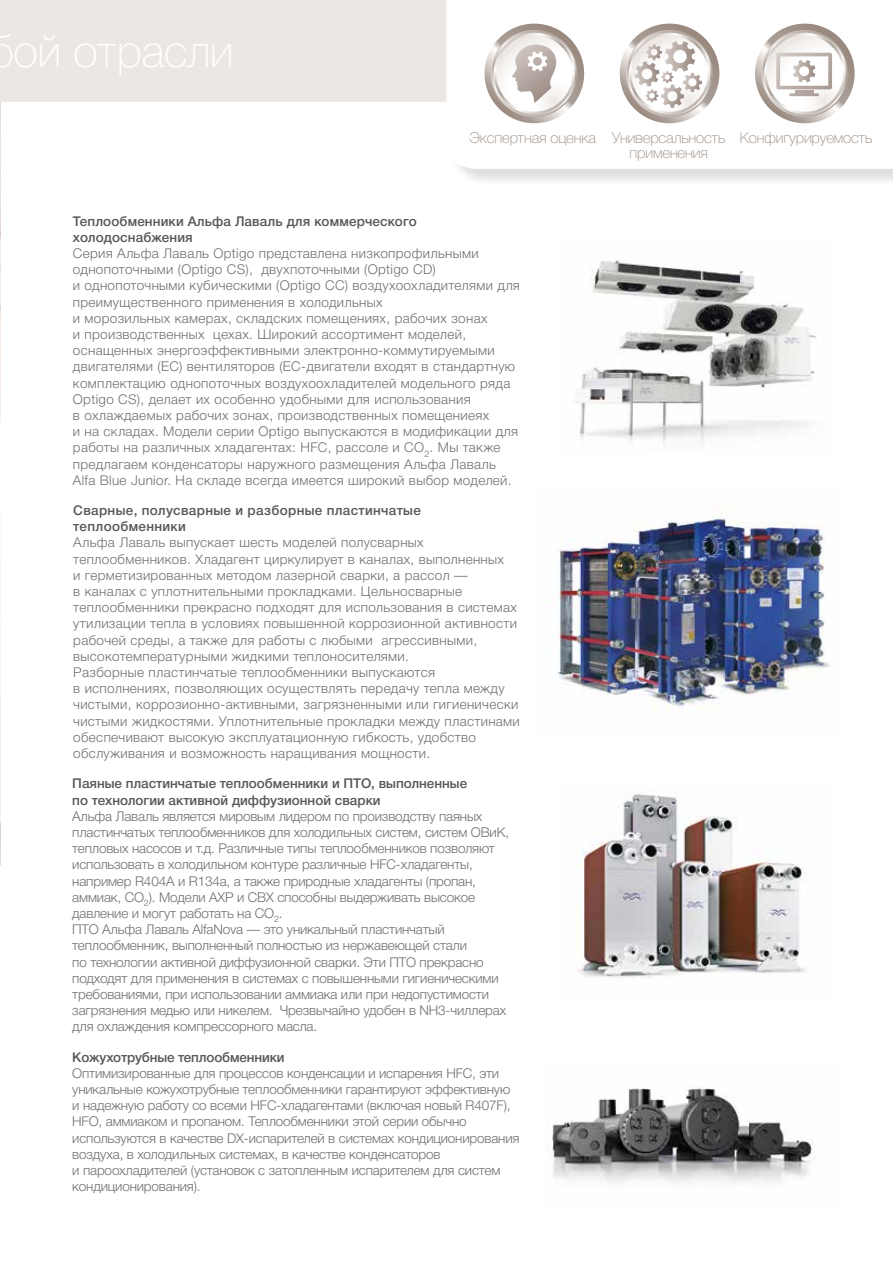
<style>
.page{position:relative;width:893px;height:1263px;background:#fff}
.page>*{position:absolute;margin:0;border:0;box-sizing:border-box;transform-origin:0 0}
.t1{font:100 45px "Helvetica Neue Cyr";color:#fff}
.t2{font:100 15px/15px "Helvetica Neue Cyr";letter-spacing:-.01em;color:#9a897e}
.t3{font:300 13.5px/16.2px "Helvetica Neue Cyr";letter-spacing:.025em;color:#706f6f}
.t4{font:300 13.5px/16.2px "Helvetica Neue Cyr";letter-spacing:-.01em;color:#706f6f}
.t5{font:500 13.5px/16.2px "Helvetica Neue Cyr";color:#575756}
.t6{font:500 13.5px/16.2px "Helvetica Neue Cyr";letter-spacing:.025em;color:#575756}
</style>
<div class="page">
<img style="left:0;top:101px;width:1px;height:764px">
<div style="left:0;top:0;width:893px;height:101px;background:#ece7e3"></div>
<img style="left:548px;top:1086px;width:267px;height:96px">
<img style="left:574px;top:794px;width:233px;height:185px">
<img style="left:553px;top:513px;width:277px;height:199px">
<img style="left:575px;top:260px;width:242px;height:185px">
<div style="left:449px;top:0;width:444px;height:188px;background:#000;opacity:.13"></div>
<svg style="left:446px;top:0;width:447px;height:169px"></svg>
<svg style="left:484px;top:24px;width:100px;height:99px;background:#b1a69e"></svg>
<svg style="left:491px;top:30px;width:87px;height:87px"></svg>
<svg style="left:492px;top:31px;width:85px;height:85px"></svg>
<svg style="left:494px;top:33px;width:81px;height:81px"></svg>
<svg style="left:496px;top:35px;width:76px;height:77px"></svg>
<svg style="left:511px;top:44px;width:45px;height:59px"></svg>
<svg style="left:620px;top:24px;width:99px;height:99px;background:#afa39b"></svg>
<svg style="left:626px;top:30px;width:87px;height:87px"></svg>
<svg style="left:627px;top:31px;width:85px;height:85px"></svg>
<svg style="left:629px;top:33px;width:81px;height:81px"></svg>
<svg style="left:631px;top:35px;width:77px;height:77px"></svg>
<svg style="left:634px;top:41px;width:68px;height:67px"></svg>
<svg style="left:755px;top:24px;width:100px;height:99px;background:#b1a59d"></svg>
<svg style="left:761px;top:30px;width:87px;height:87px"></svg>
<svg style="left:763px;top:31px;width:84px;height:85px"></svg>
<svg style="left:764px;top:33px;width:81px;height:81px"></svg>
<svg style="left:767px;top:35px;width:76px;height:77px"></svg>
<svg style="left:776px;top:53px;width:56px;height:43px;background:#e1dbd9"></svg>
<h1 class="t1" style="left:-11px;top:26px;width:246px">бой отрасли</h1>
<p class="t2" style="left:630px;top:130px;width:97px;text-indent:-160px">Экспертная оценка Универсальность применения</p>
<p class="t2" style="left:740px;top:130px;width:134px">Конфигурируемость</p>
<p class="t5" style="left:73px;top:213px;width:345px">Теплообменники Альфа Лаваль для коммерческого холодоснабжения</p>
<p class="t3" style="left:73px;top:245px;width:448px">Серия Альфа Лаваль Optigo представлена низкопрофильными однопоточными (Optigo CS), двухпоточными (Optigo CD)<br>и однопоточными кубическими (Optigo CC) воздухоохладителями для преимущественного применения в холодильных<br>и морозильных камерах, складских помещениях, рабочих зонах<br>и производственных цехах. Широкий ассортимент моделей, оснащенных энергоэффективными электронно-коммутируемыми двигателями (EC) вентиляторов (ЕС-двигатели входят в стандартную комплектацию однопоточных воздухоохладителей модельного ряда Optigo CS), делает их особенно удобными для использования<br>в охлаждаемых рабочих зонах, производственных помещениеях<br>и на складах. Модели серии Optigo выпускаются в модификации для работы на различных хладагентах: HFC, рассоле и CO<sub>2</sub>. Мы также предлагаем конденсаторы наружного размещения Альфа Лаваль Alfa Blue Junior. На складе всегда имеется широкий выбор моделей.</p>
<p class="t6" style="left:73px;top:502px;width:349px">Сварные, полусварные и разборные пластинчатые теплообменники</p>
<p class="t3" style="left:73px;top:535px;width:448px">Альфа Лаваль выпускает шесть моделей полусварных теплообменников. Хладагент циркулирует в каналах, выполненных<br>и герметизированных методом лазерной сварки, а рассол —<br>в каналах с уплотнительными прокладками. Цельносварные теплообменники прекрасно подходят для использования в системах утилизации тепла в условиях повышенной коррозионной активности рабочей среды, а также для работы с любыми агрессивными, высокотемпературными жидкими теплоносителями.<br>Разборные пластинчатые теплообменники выпускаются<br>в исполнениях, позволяющих осуществлять передачу тепла между чистыми, коррозионно-активными, загрязненными или гигиенически чистыми жидкостями. Уплотнительные прокладки между пластинами обеспечивают высокую эксплуатационную гибкость, удобство обслуживания и возможность наращивания мощности.</p>
<p class="t5" style="left:72px;top:776px;width:396px">Паяные пластинчатые теплообменники и ПТО, выполненные по технологии активной диффузионной сварки</p>
<p class="t4" style="left:72px;top:808px;width:438px">Альфа Лаваль является мировым лидером по производству паяных пластинчатых теплообменников для холодильных систем, систем ОВиК, тепловых насосов и т.д. Различные типы теплообменников позволяют использовать в холодильном контуре различные HFC-хладагенты, например R404A и R134a, а также природные хладагенты (пропан, аммиак, CO<sub>2</sub>). Модели AXP и CBX способны выдерживать высокое давление и могут работать на CO<sub>2</sub>.<br>ПТО Альфа Лаваль AlfaNova — это уникальный пластинчатый теплообменник, выполненный полностью из нержавеющей стали<br>по технологии активной диффузионной сварки. Эти ПТО прекрасно подходят для применения в системах с повышенными гигиеническими требованиями, при использовании аммиака или при недопустимости загрязнения медью или никелем. Чрезвычайно удобен в NH3-чиллерах для охлаждения компрессорного масла.</p>
<p class="t5" style="left:72px;top:1049px;width:214px">Кожухотрубные теплообменники</p>
<p class="t4" style="left:72px;top:1065px;width:449px">Оптимизированные для процессов конденсации и испарения HFC, эти уникальные кожухотрубные теплообменники гарантируют эффективную и надежную работу со всеми HFC-хладагентами (включая новый R407F), HFO, аммиаком и пропаном. Теплообменники этой серии обычно используются в качестве DX-испарителей в системах кондиционирования воздуха, в холодильных системах, в качестве конденсаторов<br>и пароохладителей (установок с затопленным испарителем для систем кондиционирования).</p>
</div>
